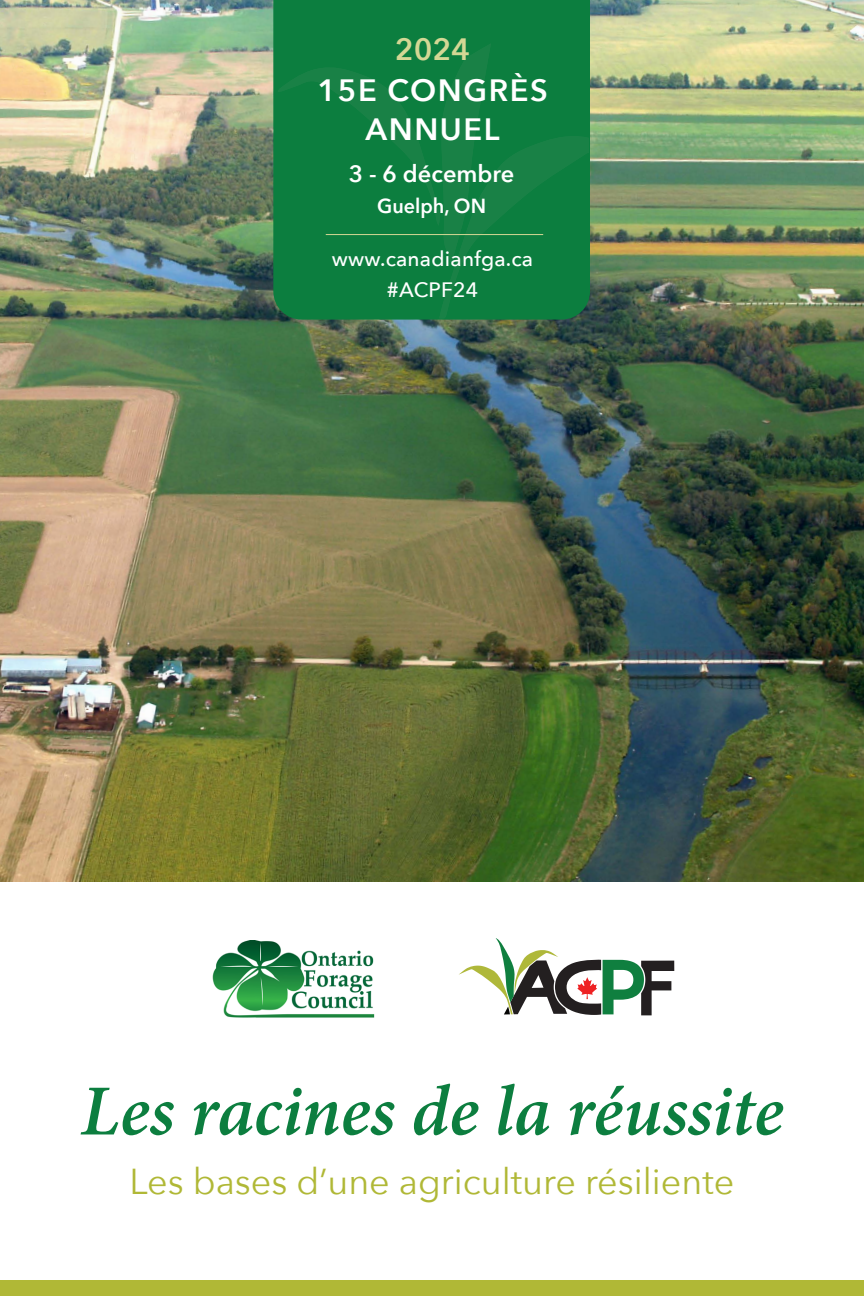
<style>
.page{position:relative;width:864px;height:1296px;background:#fff}
.page>*{position:absolute;margin:0;border:0;box-sizing:border-box;transform-origin:0 0}
.t1{font:italic 600 72px "Minion Pro";letter-spacing:-.005em;color:#0c7e3f}
.t2{font:36px "Avenir Next";color:#b0b836}
.t3{font:600 30.8px/39px "Avenir Next";letter-spacing:.05em;color:#fff;text-align:center}
.t4{font:600 30.8px "Avenir Next";color:#d4d794}
.t5{font:600 23.6px "Avenir Next";color:#fff}
.t6{font:500 20.8px "Avenir Next";letter-spacing:.01em;color:#fff}
.t7{font:600 20.4px "Avenir Next";color:#fff}
</style>
<div class="page">
<div style="left:0;top:1280px;width:864px;height:16px;background:#b0b836"></div>
<img style="left:0;top:0;width:864px;height:881px">
<svg style="left:459px;top:938px;width:215px;height:77px"></svg>
<img style="left:212px;top:941px;width:163px;height:77px">
<div style="left:273px;top:0;width:317px;height:320px;background:#0c7e3f"></div>
<svg style="left:278px;top:43px;width:311px;height:276px;background:#0e7e40"></svg>
<hr style="left:326px;top:234px;width:217px;height:1px;background:#d4d794">
<p class="t4" style="left:395px;top:23px;width:77px">2024</p>
<p class="t3" style="left:317px;top:70px;width:232px">15E CONGRÈS<br>ANNUEL</p>
<p class="t5" style="left:349px;top:154px;width:167px">3 - 6 décembre</p>
<p class="t7" style="left:377px;top:188px;width:110px">Guelph, ON</p>
<p class="t6" style="left:332px;top:241px;width:203px">www.canadianfga.ca</p>
<p class="t6" style="left:387px;top:272px;width:93px">#ACPF24</p>
<p class="t1" style="left:81px;top:1061px;width:704px">Les racines de la réussite</p>
<p class="t2" style="left:130px;top:1152px;width:606px">Les bases d’une agriculture résiliente</p>
</div>
